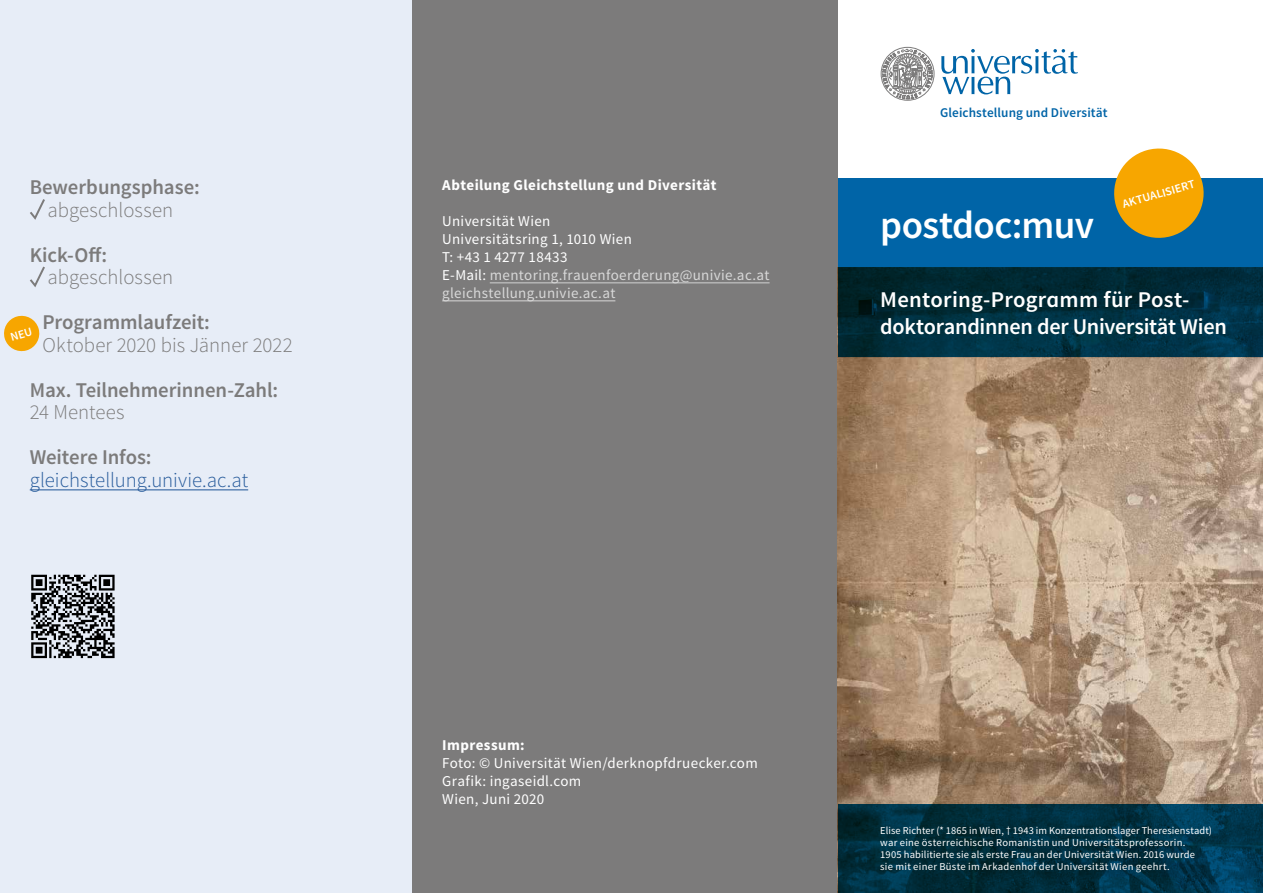
<style>
.page{position:relative;width:1263px;height:893px;background:#fff}
.page>*{position:absolute;margin:0;border:0;box-sizing:border-box;transform-origin:0 0}
.t1{font:600 39px "Source Sans Pro";letter-spacing:-.015em;color:#fff}
.t2{font:600 22.5px/27px "Source Sans Pro";letter-spacing:-.01em;color:#fff}
.t3{font:600 21px "Source Sans Pro";letter-spacing:-.005em;color:#7c7b7b}
.t4{font:300 21px "Source Sans Pro";color:#7c7b7b}
.t5{font:300 21px "Source Sans Pro";letter-spacing:-.005em;color:#275b9b}
.t6{font:15px/18px "Source Sans Pro";letter-spacing:.02em;color:#d8d8d8}
.t7{font:15px/18px "Source Sans Pro";letter-spacing:.02em;color:#fff}
.t8{font:700 15px "Source Sans Pro";letter-spacing:.025em;color:#fff}
.t9{font:600 13.35px "Source Sans Pro";letter-spacing:.01em;color:#0064a7}
.t10{font:600 12px "Source Sans Pro";color:#fff}
.t11{font:10.5px/12px "Source Sans Pro";letter-spacing:.02em;color:#fff}
.s1{color:#fff}
</style>
<div class="page">
<div style="left:0;top:0;width:412px;height:893px;background:#e7edf7"></div>
<svg style="left:941px;top:49px;width:137px;height:45px"></svg>
<svg style="left:880px;top:47px;width:55px;height:54px"></svg>
<div style="left:412px;top:0;width:426px;height:893px;background:#7c7b7b"></div>
<hr style="left:490px;top:282px;width:279px;height:1px;background:#d1d1d1">
<hr style="left:442px;top:300px;width:173px;height:1px;background:#d8d8d8">
<hr style="left:30px;top:489px;width:218px;height:1px;background:#275b9b">
<svg style="left:30px;top:199px;width:15px;height:21px"></svg>
<svg style="left:30px;top:266px;width:15px;height:22px"></svg>
<img style="left:838px;top:357px;width:425px;height:447px">
<svg style="left:838px;top:179px;width:425px;height:178px;background:#00456b"></svg>
<svg style="left:838px;top:804px;width:425px;height:89px;background:#003042"></svg>
<svg style="left:31px;top:575px;width:84px;height:83px"></svg>
<svg style="left:1109px;top:148px;width:100px;height:95px;background:#c3a343"></svg>
<svg style="left:4px;top:315px;width:36px;height:37px"></svg>
<h3 class="t3" style="left:30px;top:174px;width:172px">Bewerbungsphase:</h3>
<h3 class="t4" style="left:48px;top:197px;width:127px">abgeschlossen</h3>
<h3 class="t3" style="left:30px;top:242px;width:79px">Kick-Off:</h3>
<h3 class="t4" style="left:48px;top:265px;width:127px">abgeschlossen</h3>
<h3 class="t3" style="left:43px;top:309px;width:169px">Programmlaufzeit:</h3>
<h3 class="t4" style="left:43px;top:332px;width:252px">Oktober 2020 bis Jänner 2022</h3>
<h3 class="t3" style="left:30px;top:377px;width:250px">Max. Teilnehmerinnen-Zahl:</h3>
<h3 class="t4" style="left:30px;top:400px;width:96px">24 Mentees</h3>
<h3 class="t3" style="left:30px;top:444px;width:123px">Weitere Infos:</h3>
<h3 class="t5" style="left:30px;top:467px;width:220px">gleichstellung.univie.ac.at</h3>
<h3 class="t8" style="left:442px;top:175px;width:276px">Abteilung Gleichstellung und Diversität</h3>
<h3 class="t6" style="left:442px;top:212px;width:329px"><span class="s1">Universität Wien<br>Universitätsring 1, 1010 Wien<br>T: +43 1 4277 18433<br>E-Mail:</span> mentoring.frauenfoerderung@univie.ac.at gleichstellung.univie.ac.at</h3>
<p class="t9" style="left:940px;top:104px;width:169px">Gleichstellung und Diversität</p>
<h1 class="t1" style="left:880px;top:200px;width:215px">postdoc:muv</h1>
<p class="t10" style="left:1120px;top:197px;width:76px;rotate:-16deg">AKTUALISIERT</p>
<h2 class="t2" style="left:880px;top:287px;width:348px">Mentoring-Programm für Post&shy;doktorandinnen der Universität Wien</h2>
<h3 class="t8" style="left:442px;top:735px;width:84px">Impressum:</h3>
<h3 class="t7" style="left:442px;top:754px;width:317px">Foto: © Universität Wien/derknopfdruecker.com<br>Grafik: ingaseidl.com<br>Wien, Juni 2020</h3>
<p class="t11" style="left:880px;top:825px;width:333px">Elise Richter (* 1865 in Wien, † 1943 im Konzentrationslager Theresienstadt) war eine österreichische Romanistin und Universitätsprofessorin.<br>1905 habilitierte sie als erste Frau an der Universität Wien. 2016 wurde<br>sie mit einer Büste im Arkadenhof der Universität Wien geehrt.</p>
</div>
